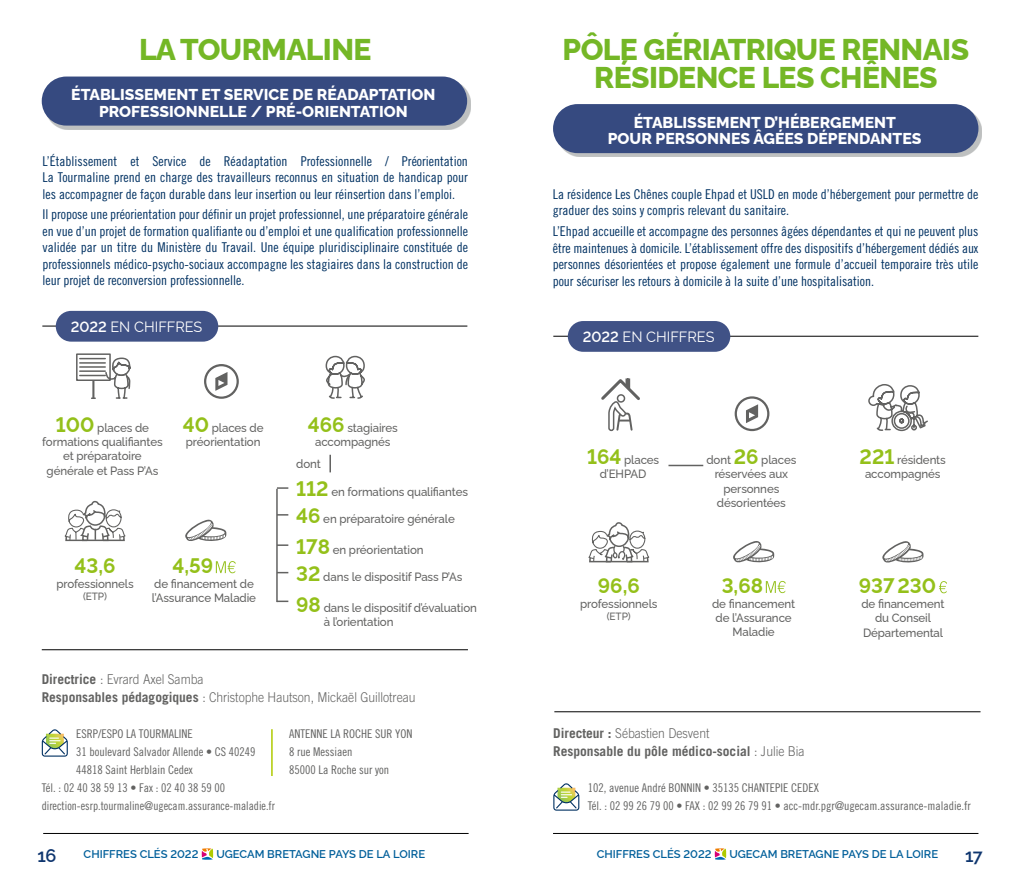
<style>
.page{position:relative;width:1021px;height:893px;background:#fff}
.page>*{position:absolute;margin:0;border:0;box-sizing:border-box;transform-origin:0 0}
.t1{font:800 30px/28.5px "Raleway";letter-spacing:-.02em;color:#74b726;text-align:center}
.t2{font:700 21px "Raleway";color:#94c01a}
.t3{font:600 18px "Raleway";color:#0f366f}
.t4{font:800 15.75px/16.5px "Raleway";color:#fff;text-align:center}
.t5{font:14.85px "Raleway";color:#fff}
.t6{font:13.5px/16.5px "Trade Gothic LT Std Cn 18";color:#003162;text-align:justify}
.t7{font:300 13.5px/18px "Trade Gothic LT Std";color:#626261;scale:.9 1}
.t8{font:700 13.5px/18px "Trade Gothic LT Std";color:#626261}
.t9{font:500 12px/14.4px "Raleway";letter-spacing:-.01em;color:#626261;text-align:center;scale:.96 1}
.t10{font:12px/18px "Trade Gothic LT Std Cn 18";color:#626261}
.t11{font:12px "Trade Gothic LT Std Cn 18";color:#626261;scale:.96 1}
.t12{font:600 11.25px "Raleway";color:#005f9a}
.t13{font:500 10.5px "Raleway";letter-spacing:-.01em;color:#626261;scale:.96 1}
.s1{font-weight:600}
.s2{font-weight:700;font-size:21px;color:#94c01a}
.s3{font-weight:700}
.s4{font-weight:300}
</style>
<div class="page">
<hr style="left:553px;top:336px;width:425px;height:1px;background:#000">
<hr style="left:42px;top:326px;width:425px;height:1px;background:#000">
<svg style="left:556px;top:108px;width:426px;height:49px;fill:#bec0c0"></svg>
<div style="left:553px;top:104px;width:425px;height:49px;background:#364a80;border-radius:25px"></div>
<div style="left:568px;top:321px;width:162px;height:31px;background:#405286;border-radius:15px"></div>
<hr style="left:668px;top:465px;width:35px;height:1px;background:#626261">
<svg style="left:45px;top:80px;width:426px;height:49px;fill:#bec0c0"></svg>
<div style="left:42px;top:77px;width:425px;height:49px;background:#364a80;border-radius:25px"></div>
<div style="left:56px;top:311px;width:162px;height:31px;background:#405286;border-radius:15px"></div>
<svg style="left:216px;top:561px;width:20px;height:12px"></svg>
<hr style="left:276px;top:489px;width:2px;height:113px;background:#626261">
<svg style="left:277px;top:487px;width:11px;height:2px"></svg>
<svg style="left:277px;top:544px;width:11px;height:2px"></svg>
<svg style="left:277px;top:514px;width:11px;height:2px"></svg>
<hr style="left:271px;top:729px;width:2px;height:47px;background:#afca00">
<svg style="left:329px;top:455px;width:2px;height:17px"></svg>
<svg style="left:201px;top:848px;width:13px;height:12px"></svg>
<svg style="left:714px;top:848px;width:12px;height:12px"></svg>
<hr style="left:43px;top:833px;width:425px;height:1px;background:#000">
<hr style="left:553px;top:833px;width:425px;height:1px;background:#000">
<hr style="left:554px;top:711px;width:426px;height:1px;background:#000">
<svg style="left:868px;top:384px;width:60px;height:48px"></svg>
<svg style="left:553px;top:783px;width:26px;height:28px"></svg>
<svg style="left:765px;top:581px;width:20px;height:12px"></svg>
<svg style="left:733px;top:541px;width:41px;height:22px"></svg>
<svg style="left:939px;top:581px;width:8px;height:12px"></svg>
<svg style="left:882px;top:541px;width:41px;height:22px"></svg>
<svg style="left:588px;top:522px;width:62px;height:41px"></svg>
<svg style="left:601px;top:378px;width:39px;height:54px"></svg>
<svg style="left:746px;top:404px;width:12px;height:19px"></svg>
<div style="left:734px;top:396px;width:35px;height:35px;border:2px solid #626261;border-radius:50%"></div>
<svg style="left:42px;top:729px;width:26px;height:28px"></svg>
<hr style="left:42px;top:649px;width:426px;height:1px;background:#000">
<svg style="left:185px;top:519px;width:41px;height:22px"></svg>
<svg style="left:62px;top:500px;width:66px;height:151px"></svg>
<svg style="left:215px;top:372px;width:12px;height:19px"></svg>
<div style="left:204px;top:364px;width:35px;height:35px;border:2px solid #626261;border-radius:50%"></div>
<svg style="left:325px;top:355px;width:40px;height:44px"></svg>
<svg style="left:76px;top:353px;width:55px;height:46px"></svg>
<h1 class="t1" style="left:139px;top:31px;width:234px">LA TOURMALINE</h1>
<p class="t4" style="left:71px;top:85px;width:365px">ÉTABLISSEMENT ET SERVICE DE RÉADAPTATION<br>PROFESSIONNELLE / PRÉ-ORIENTATION</p>
<p class="t6" style="left:43px;top:152px;width:427px">L’Établissement et Service de Réadaptation Professionnelle / Préorientation La Tourmaline prend en charge des travailleurs reconnus en situation de handicap pour les accompagner de façon durable dans leur insertion ou leur réinsertion dans l’emploi.</p>
<p class="t6" style="left:43px;top:206px;width:427px">Il propose une préorientation pour définir un projet professionnel, une préparatoire générale en vue d’un projet de formation qualifiante ou d’emploi et une qualification professionnelle validée par un titre du Ministère du Travail. Une équipe pluridisciplinaire constituée de professionnels médico-psycho-sociaux accompagne les stagiaires dans la construction de leur projet de reconversion professionnelle.</p>
<p class="t5" style="left:71px;top:315px;width:133px"><span class="s1">2022</span> EN CHIFFRES</p>
<p class="t9" style="left:42px;top:419px;width:127px"><span class="s2">100</span> places de formations qualifiantes et préparatoire générale et Pass P’As</p>
<p class="t9" style="left:183px;top:419px;width:86px;text-align:left"><span class="s2">40</span> places de préorientation</p>
<h2 class="t2" style="left:75px;top:549px;width:42px">43,6</h2>
<p class="t9" style="left:56px;top:575px;width:82px">professionnels</p>
<p class="t13" style="left:83px;top:588px;width:26px">(ETP)</p>
<h2 class="t2" style="left:172px;top:549px;width:42px">4,59</h2>
<p class="t9" style="left:152px;top:575px;width:110px;text-align:left">de financement de l’Assurance Maladie</p>
<p class="t9" style="left:308px;top:419px;width:95px"><span class="s2">466</span> stagiaires accompagnés</p>
<p class="t9" style="left:296px;top:455px;width:27px">dont</p>
<p class="t9" style="left:296px;top:483px;width:180px"><span class="s2">112</span> en formations qualifiantes</p>
<p class="t9" style="left:296px;top:541px;width:134px"><span class="s2">178</span> en préorientation</p>
<p class="t9" style="left:296px;top:510px;width:167px"><span class="s2">46</span> en préparatoire générale</p>
<p class="t9" style="left:296px;top:568px;width:175px"><span class="s2">32</span> dans le dispositif Pass P’As</p>
<p class="t9" style="left:324px;top:599px;width:161px;text-align:left;text-indent:-27px"><span class="s2">98</span> dans le dispositif d’évaluation à l’orientation</p>
<p class="t7" style="left:42px;top:670px;width:417px"><span class="s3">Directrice</span> : Evrard Axel Samba<br><span class="s3">Responsables pédagogiques</span> : Christophe Hautson, Mickaël Guillotreau</p>
<p class="t10" style="left:76px;top:725px;width:118px">ESRP/ESPO LA TOURMALINE</p>
<p class="t10" style="left:76px;top:743px;width:181px">31 boulevard Salvador Allende • CS 40249</p>
<p class="t10" style="left:76px;top:761px;width:118px">44818 Saint Herblain Cedex</p>
<p class="t10" style="left:42px;top:779px;width:185px">Tél. : 02 40 38 59 13 • Fax : 02 40 38 59 00</p>
<p class="t11" style="left:42px;top:799px;width:244px">direction-esrp.tourmaline@ugecam.assurance-maladie.fr</p>
<p class="t10" style="left:289px;top:725px;width:125px">ANTENNE LA ROCHE SUR YON<br>8 rue Messiaen<br>85000 La Roche sur yon</p>
<h1 class="t1" style="left:562px;top:31px;width:408px">PÔLE GÉRIATRIQUE RENNAIS<br>RÉSIDENCE LES CHÊNES</h1>
<p class="t4" style="left:608px;top:112px;width:315px">ÉTABLISSEMENT D’HÉBERGEMENT<br>POUR PERSONNES ÂGÉES DÉPENDANTES</p>
<p class="t6" style="left:553px;top:186px;width:427px">La résidence Les Chênes couple Ehpad et USLD en mode d’hébergement pour permettre de graduer des soins y compris relevant du sanitaire.</p>
<p class="t6" style="left:553px;top:223px;width:427px">L’Ehpad accueille et accompagne des personnes âgées dépendantes et qui ne peuvent plus être maintenues à domicile. L’établissement offre des dispositifs d’hébergement dédiés aux personnes désorientées et propose également une formule d’accueil temporaire très utile pour sécuriser les retours à domicile à la suite d’une hospitalisation.</p>
<p class="t5" style="left:582px;top:325px;width:133px"><span class="s1">2022</span> EN CHIFFRES</p>
<p class="t9" style="left:587px;top:451px;width:77px"><span class="s2">164</span> places d’EHPAD</p>
<h2 class="t2" style="left:598px;top:569px;width:43px">96,6</h2>
<p class="t9" style="left:580px;top:595px;width:82px">professionnels</p>
<p class="t13" style="left:607px;top:608px;width:26px">(ETP)</p>
<p class="t9" style="left:706px;top:451px;width:95px">dont <span class="s2">26</span> places réservées aux personnes désorientées</p>
<p class="t9" style="left:859px;top:451px;width:91px"><span class="s2">221</span> résidents accompagnés</p>
<h2 class="t2" style="left:721px;top:569px;width:43px">3,68</h2>
<p class="t9" style="left:712px;top:595px;width:88px">de financement de l’Assurance<br>Maladie</p>
<h2 class="t2" style="left:858px;top:569px;width:79px">937230</h2>
<p class="t9" style="left:861px;top:595px;width:88px">de financement du Conseil<br>Départemental</p>
<p class="t8" style="left:553px;top:724px;width:253px">Directeur : <span class="s4">Sébastien Desvent<br></span>Responsable du pôle médico-social <span class="s4">: Julie Bia</span></p>
<p class="t10" style="left:588px;top:779px;width:384px">102, avenue André BONNIN • 35135 CHANTEPIE CEDEX<br>Tél. : 02 99 26 79 00 • FAX : 02 99 26 79 91 • acc-mdr.pgr@ugecam.assurance-maladie.fr</p>
<h3 class="t3" style="left:37px;top:841px;width:21px">16</h3>
<p class="t12" style="left:84px;top:845px;width:116px">CHIFFRES CLÉS 2022</p>
<p class="t12" style="left:216px;top:845px;width:210px">UGECAM BRETAGNE PAYS DE LA LOIRE</p>
<p class="t12" style="left:596px;top:845px;width:116px">CHIFFRES CLÉS 2022</p>
<p class="t12" style="left:729px;top:845px;width:210px">UGECAM BRETAGNE PAYS DE LA LOIRE</p>
<h3 class="t3" style="left:965px;top:841px;width:19px">17</h3>
</div>
